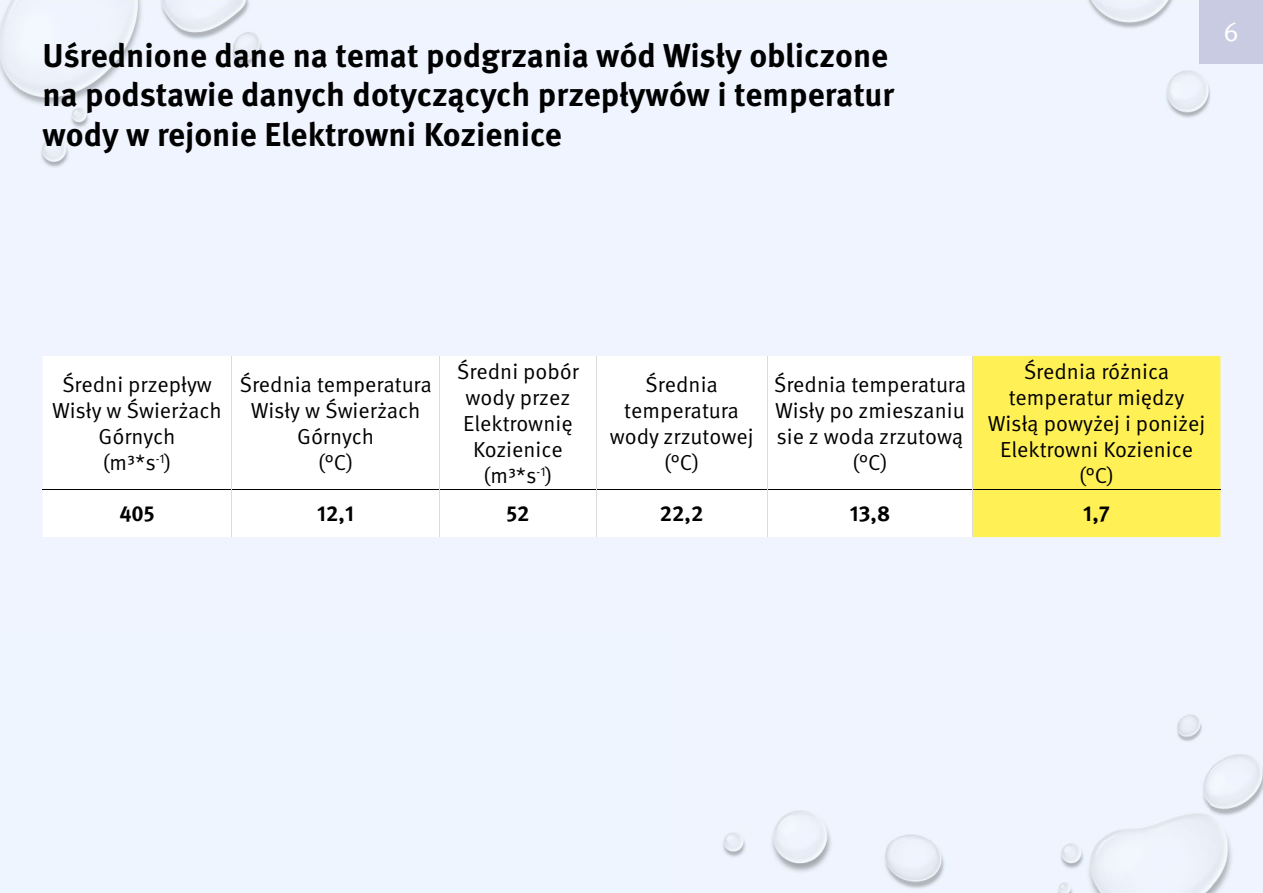
<style>
.page{position:relative;width:1263px;height:893px;background:#fff}
.page>*{position:absolute;margin:0;border:0;box-sizing:border-box;transform-origin:0 0}
.t1{font:700 33px/39.6px "Meta Pro";color:#000}
.t2{font:27px "Meta Pro";color:#fff}
.t3{font:21.75px/26.1px "Meta Pro";color:#000;text-align:center}
.t4{font:700 21.75px "Meta Pro";color:#000}
</style>
<div class="page">
<div style="left:0;top:0;width:683px;height:893px;background:#f0f4ff"></div>
<div style="left:1210px;top:64px;width:53px;height:829px;background:#f0f4ff"></div>
<img style="left:683px;top:840px;width:528px;height:53px">
<svg style="left:43px;top:356px;width:640px;height:181px"></svg>
<div style="left:973px;top:356px;width:247px;height:181px;background:#fff155"></div>
<hr style="left:231px;top:356px;width:1px;height:133px;background:#dadada">
<hr style="left:43px;top:489px;width:189px;height:1px;background:#000">
<hr style="left:439px;top:356px;width:1px;height:133px;background:#dadada">
<hr style="left:232px;top:489px;width:208px;height:1px;background:#000">
<hr style="left:596px;top:356px;width:1px;height:133px;background:#dadada">
<hr style="left:440px;top:489px;width:156px;height:1px;background:#000">
<hr style="left:767px;top:356px;width:1px;height:133px;background:#dadada">
<hr style="left:596px;top:489px;width:171px;height:1px;background:#000">
<hr style="left:972px;top:356px;width:1px;height:133px;background:#dadada">
<hr style="left:767px;top:489px;width:206px;height:1px;background:#000">
<hr style="left:973px;top:489px;width:247px;height:1px;background:#000">
<hr style="left:231px;top:489px;width:1px;height:48px;background:#dadada">
<hr style="left:439px;top:489px;width:1px;height:48px;background:#dadada">
<hr style="left:596px;top:489px;width:1px;height:48px;background:#dadada">
<hr style="left:767px;top:489px;width:1px;height:48px;background:#dadada">
<hr style="left:972px;top:489px;width:1px;height:48px;background:#dadada">
<div style="left:1199px;top:0;width:64px;height:64px;background:#c9cbe2"></div>
<h1 class="t1" style="left:43px;top:33px;width:853px">Uśrednione dane na temat podgrzania wód Wisły obliczone na podstawie danych dotyczących przepływów i temperatur wody w rejonie Elektrowni Kozienice</h1>
<p class="t2" style="left:1223px;top:11px;width:17px">6</p>
<p class="t3" style="left:52px;top:370px;width:171px">Średni przepływ<br>Wisły w Świerżach<br>Górnych<br>(m³*s<sup>-1</sup>)</p>
<p class="t3" style="left:239px;top:370px;width:194px">Średnia temperatura<br>Wisły w Świerżach<br>Górnych<br>(°C)</p>
<p class="t3" style="left:457px;top:357px;width:123px">Średni pobór wody przez<br>Elektrownię<br>Kozienice (m³*s<sup>-1</sup>)</p>
<p class="t3" style="left:610px;top:370px;width:145px">Średnia temperatura wody zrzutowej (°C)</p>
<p class="t3" style="left:774px;top:370px;width:194px">Średnia temperatura<br>Wisły po zmieszaniu sie z woda zrzutową (°C)</p>
<p class="t3" style="left:988px;top:357px;width:219px">Średnia różnica temperatur między<br>Wisłą powyżej i poniżej<br>Elektrowni Kozienice (°C)</p>
<p class="t4" style="left:119px;top:497px;width:37px">405</p>
<p class="t4" style="left:317px;top:497px;width:38px">12,1</p>
<p class="t4" style="left:506px;top:497px;width:25px">52</p>
<p class="t4" style="left:660px;top:497px;width:45px">22,2</p>
<p class="t4" style="left:850px;top:497px;width:42px">13,8</p>
<p class="t4" style="left:1083px;top:497px;width:28px">1,7</p>
</div>
